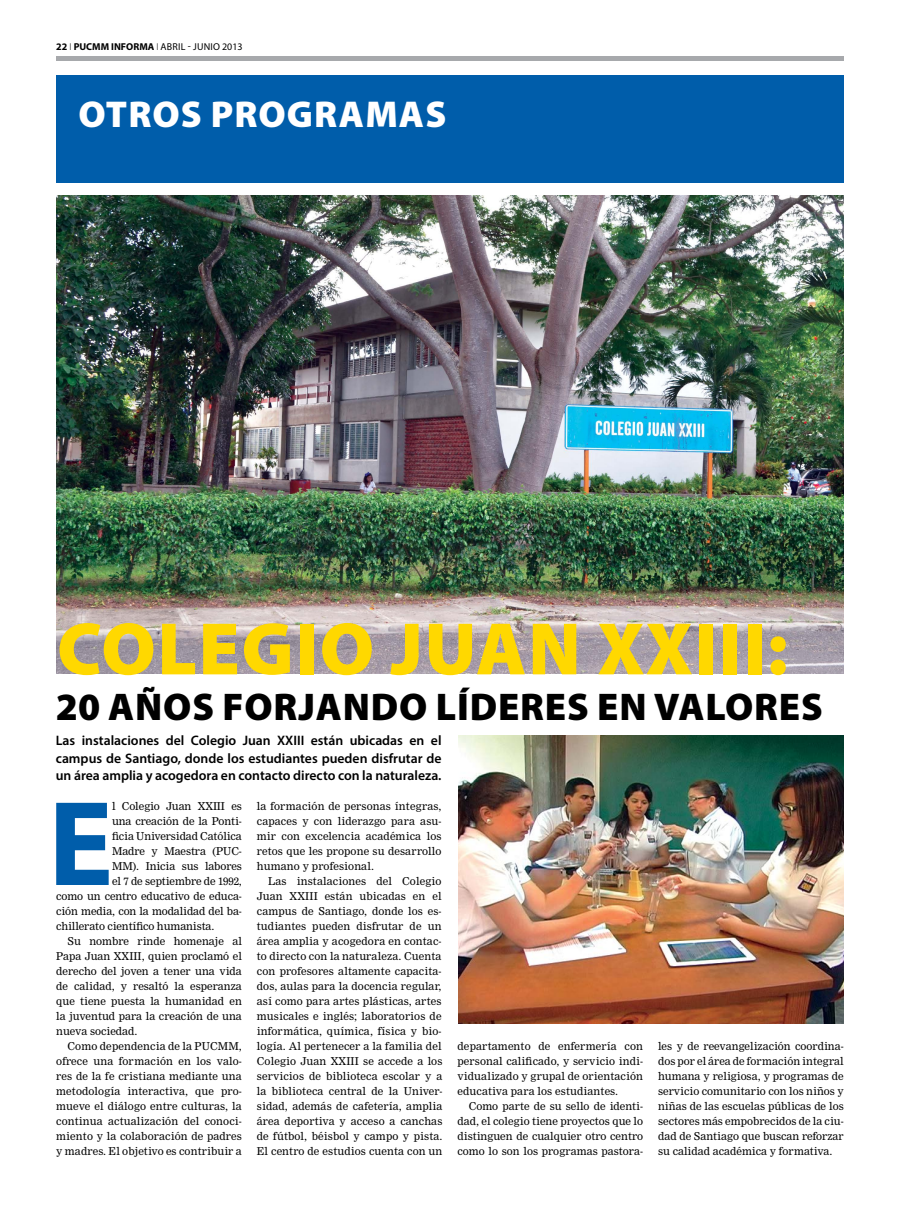
<style>
.page{position:relative;width:900px;height:1215px;background:#fff}
.page>*{position:absolute;margin:0;border:0;box-sizing:border-box;transform-origin:0 0}
.t1{font:700 121.88px "Myriad Pro";color:#005daa}
.t2{font:900 75px "Myriad Pro";letter-spacing:.02em;color:#ffd800}
.t3{font:900 38.75px "Myriad Pro";letter-spacing:.02em;color:#000}
.t4{font:900 37.5px "Myriad Pro";color:#fff}
.t5{font:600 13.75px/17.5px "Myriad Pro";color:#000;text-align:justify}
.t6{font:10.62px/15px "Nimrod";color:#000;text-align:justify}
.t7{font:10px "Myriad Pro";letter-spacing:.02em;color:#000}
.s1{font-weight:700}
.s2{font-weight:300}
</style>
<div class="page">
<hr style="left:56px;top:56px;width:788px;height:4px;background:#a7a9ac">
<div style="left:56px;top:75px;width:788px;height:107px;background:#005daa"></div>
<img style="left:56px;top:195px;width:788px;height:479px">
<img style="left:458px;top:735px;width:386px;height:288px">
<p class="t7" style="left:56px;top:40px;width:188px"><span class="s1">22</span> <span class="s2">I</span> <span class="s1">PUCMM INFORMA</span> <span class="s2">I</span> ABRIL - JUNIO 2013</p>
<h3 class="t4" style="left:78px;top:93px;width:26px">OTROS</h3>
<h3 class="t4" style="left:211px;top:93px;width:51px">PROGRAMAS</h3>
<h2 class="t2" style="left:57px;top:607px;width:574px">COLEGIO JUAN XXIII</h2>
<h2 class="t2" style="left:767px;top:607px;width:23px">:</h2>
<h3 class="t3" style="left:56px;top:685px;width:769px">20 AÑOS FORJANDO LÍDERES EN VALORES</h3>
<p class="t5" style="left:56px;top:732px;width:387px">Las instalaciones del Colegio Juan XXIII están ubicadas en el campus de Santiago, donde los estudiantes pueden disfrutar de un área amplia y acogedora en contacto directo con la naturaleza.</p>
<h1 class="t1" style="left:48px;top:764px;width:67px">E</h1>
<p class="t6" style="left:112px;top:799px;width:131px">l Colegio Juan XXIII es</p>
<p class="t6" style="left:112px;top:814px;width:131px">una creación de la Ponti-</p>
<p class="t6" style="left:112px;top:829px;width:131px">ficia Universidad Católica</p>
<p class="t6" style="left:112px;top:844px;width:131px">Madre y Maestra (PUC-</p>
<p class="t6" style="left:112px;top:859px;width:131px">MM). Inicia sus labores</p>
<p class="t6" style="left:112px;top:874px;width:131px">el 7 de septiembre de 1992,</p>
<p class="t6" style="left:56px;top:889px;width:187px">como un centro educativo de educa-</p>
<p class="t6" style="left:56px;top:904px;width:187px">ción media, con la modalidad del ba-</p>
<p class="t6" style="left:56px;top:919px;width:160px">chillerato científico humanista.</p>
<p class="t6" style="left:68px;top:934px;width:176px">Su nombre rinde homenaje al</p>
<p class="t6" style="left:56px;top:949px;width:187px">Papa Juan XXIII, quien proclamó el</p>
<p class="t6" style="left:56px;top:964px;width:187px">derecho del joven a tener una vida</p>
<p class="t6" style="left:56px;top:979px;width:187px">de calidad, y resaltó la esperanza</p>
<p class="t6" style="left:56px;top:994px;width:187px">que tiene puesta la humanidad en</p>
<p class="t6" style="left:56px;top:1009px;width:187px">la juventud para la creación de una</p>
<p class="t6" style="left:56px;top:1024px;width:83px">nueva sociedad.</p>
<p class="t6" style="left:68px;top:1039px;width:176px">Como dependencia de la PUCMM,</p>
<p class="t6" style="left:56px;top:1054px;width:187px">ofrece una formación en los valo-</p>
<p class="t6" style="left:56px;top:1069px;width:187px">res de la fe cristiana mediante una</p>
<p class="t6" style="left:56px;top:1084px;width:187px">metodología interactiva, que pro-</p>
<p class="t6" style="left:56px;top:1099px;width:187px">mueve el diálogo entre culturas, la</p>
<p class="t6" style="left:56px;top:1114px;width:187px">continua actualización del conoci-</p>
<p class="t6" style="left:56px;top:1129px;width:187px">miento y la colaboración de padres</p>
<p class="t6" style="left:56px;top:1144px;width:187px">y madres. El objetivo es contribuir a</p>
<p class="t6" style="left:257px;top:799px;width:186px">la formación de personas íntegras, capaces y con liderazgo para asu&shy;mir con excelencia académica los retos que les propone su desarrollo humano y profesional.</p>
<p class="t6" style="left:257px;top:874px;width:187px;text-indent:11px">Las instalaciones del Colegio Juan XXIII están ubicadas en el campus de Santiago, donde los es&shy;tudiantes pueden disfrutar de un área amplia y acogedora en contac&shy;to directo con la naturaleza. Cuenta con profesores altamente capacita&shy;dos, aulas para la docencia regular, así como para artes plásticas, artes musicales e inglés; laboratorios de informática, química, física y bio&shy;logía. Al pertenecer a la familia del Colegio Juan XXIII se accede a los servicios de biblioteca escolar y a la biblioteca central de la Univer&shy;sidad, además de cafetería, amplia área deportiva y acceso a canchas de fútbol, béisbol y campo y pista.<br>El centro de estudios cuenta con un</p>
<p class="t6" style="left:457px;top:1039px;width:187px">departamento de enfermería con personal calificado, y servicio indi&shy;vidualizado y grupal de orientación educativa para los estudiantes.</p>
<p class="t6" style="left:457px;top:1099px;width:187px;text-indent:11px">Como parte de su sello de identi&shy;dad, el colegio tiene proyectos que lo distinguen de cualquier otro centro como lo son los programas pastora-</p>
<p class="t6" style="left:658px;top:1039px;width:187px">les y de reevangelización coordina&shy;dos por el área de formación integral humana y religiosa, y programas de servicio comunitario con los niños y niñas de las escuelas públicas de los sectores más empobrecidos de la ciu&shy;dad de Santiago que buscan reforzar su calidad académica y formativa.</p>
</div>
